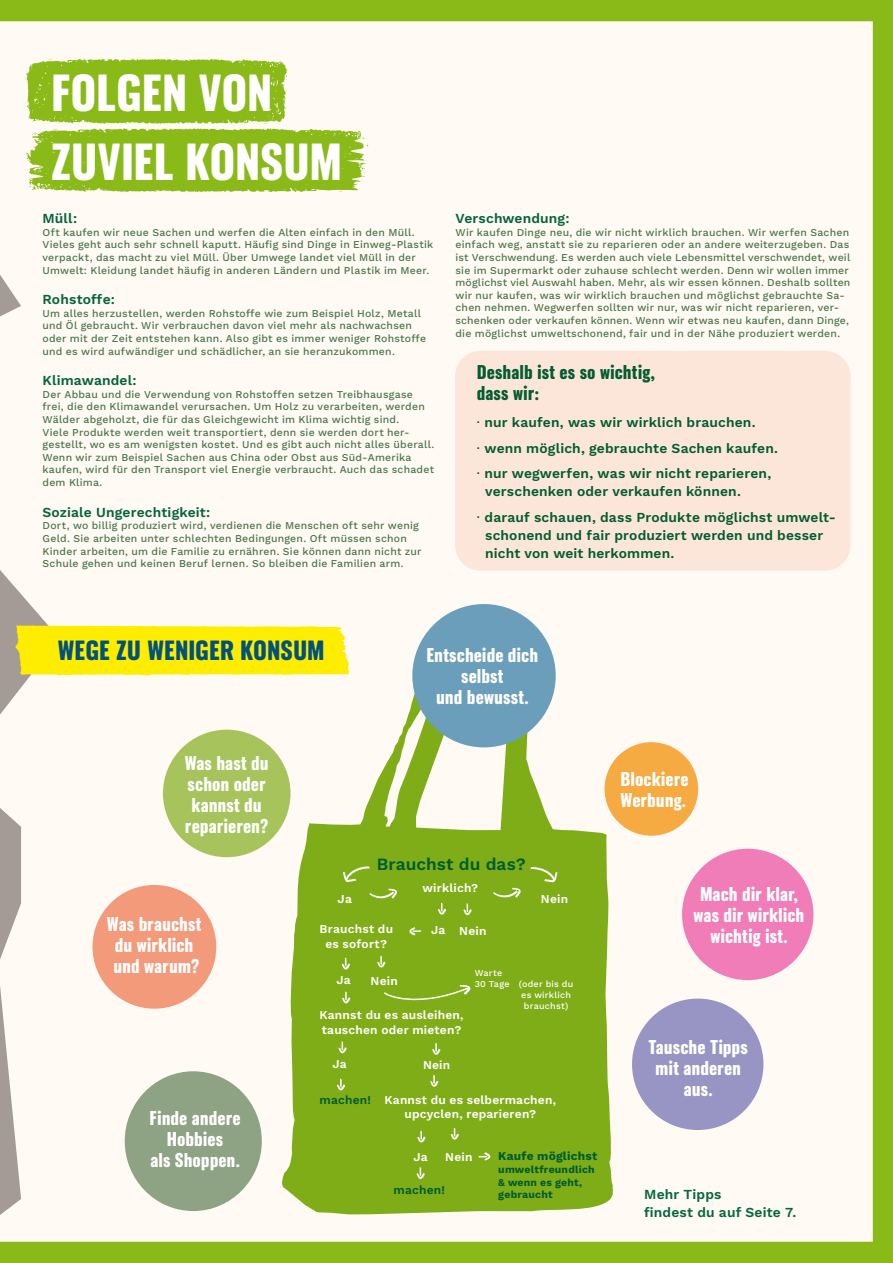
<style>
.page{position:relative;width:893px;height:1263px;background:#89ba17}
.page>*{position:absolute;margin:0;border:0;box-sizing:border-box;transform-origin:0 0}
.t1{font:45px/69px "Zodiac Sans";letter-spacing:-.005em;color:#fff}
.t2{font:24px "Zodiac Sans";color:#00527b}
.t3{font:17.25px/21px "Zodiac Sans";color:#fff;text-align:center}
.t4{font:17.25px/21px "Zodiac Sans";letter-spacing:.005em;color:#05683b}
.t5{font:600 17.25px "Work Sans";color:#005d2e}
.t6{font:600 13.8px/25.5px "Work Sans";letter-spacing:.01em;color:#05683b}
.t7{font:600 12px/14.4px "Work Sans";letter-spacing:.015em;color:#fff}
.t8{font:700 12px "Work Sans";letter-spacing:.015em;color:#005d2e}
.t9{font:600 12px "Work Sans";letter-spacing:.015em;color:#005d2e}
.t10{font:500 10.5px/12.6px "Work Sans";letter-spacing:.02em;color:#4c7a51}
.t11{font:700 10.5px/12.6px "Work Sans";letter-spacing:.02em;color:#005d2e}
.t12{font:500 9px "Work Sans";letter-spacing:.025em;color:#fff}
.s1{font-weight:400;color:#005d2e}
.s2{color:#005d2e}
</style>
<div class="page">
<div style="left:59px;top:21px;width:814px;height:1221px;background:#fffaf4"></div>
<svg style="left:0;top:21px;width:59px;height:1221px;background:#f3eee8"></svg>
<svg style="left:26px;top:59px;width:342px;height:133px"></svg>
<div style="left:682px;top:849px;width:131px;height:131px;background:#f07db7;border-radius:50%"></div>
<div style="left:93px;top:885px;width:123px;height:124px;background:#f29a79;border-radius:50%"></div>
<div style="left:163px;top:730px;width:128px;height:127px;background:#a7c45c;border-radius:50%"></div>
<div style="left:605px;top:742px;width:93px;height:94px;background:#f6aa42;border-radius:50%"></div>
<div style="left:125px;top:1071px;width:137px;height:140px;background:#8da183;border-radius:50%"></div>
<div style="left:632px;top:998px;width:131px;height:132px;background:#9895c5;border-radius:50%"></div>
<div style="left:455px;top:351px;width:395px;height:220px;background:#fce6da;border-radius:26px"></div>
<div style="left:15px;top:625px;width:267px;height:50px;background:#ffed00"></div>
<svg style="left:282px;top:592px;width:331px;height:622px;fill:#7fad17"></svg>
<svg style="left:343px;top:866px;width:27px;height:16px"></svg>
<svg style="left:370px;top:889px;width:27px;height:10px"></svg>
<svg style="left:493px;top:888px;width:28px;height:10px"></svg>
<svg style="left:438px;top:903px;width:8px;height:12px"></svg>
<svg style="left:338px;top:1041px;width:9px;height:12px"></svg>
<svg style="left:342px;top:957px;width:8px;height:13px"></svg>
<svg style="left:342px;top:991px;width:8px;height:12px"></svg>
<svg style="left:337px;top:1078px;width:8px;height:12px"></svg>
<svg style="left:430px;top:1075px;width:8px;height:12px"></svg>
<svg style="left:432px;top:1043px;width:8px;height:12px"></svg>
<svg style="left:451px;top:1128px;width:8px;height:12px"></svg>
<svg style="left:530px;top:867px;width:28px;height:15px"></svg>
<svg style="left:478px;top:1152px;width:12px;height:8px"></svg>
<svg style="left:409px;top:927px;width:12px;height:8px"></svg>
<svg style="left:416px;top:1167px;width:9px;height:12px"></svg>
<svg style="left:417px;top:1130px;width:9px;height:12px"></svg>
<svg style="left:463px;top:903px;width:9px;height:12px"></svg>
<svg style="left:377px;top:956px;width:9px;height:12px"></svg>
<svg style="left:383px;top:985px;width:88px;height:24px"></svg>
<div style="left:412px;top:604px;width:144px;height:143px;background:#6a9eba;border-radius:50%"></div>
<h1 class="t1" style="left:51px;top:61px;width:293px">FOLGEN VON<br>ZUVIEL KONSUM</h1>
<h3 class="t6" style="left:43px;top:205px;width:36px">Müll:</h3>
<p class="t10" style="left:43px;top:226px;width:392px">Oft kaufen wir neue Sachen und werfen die Alten einfach in den Müll.<br>Vieles geht auch sehr schnell kaputt. Häufig sind Dinge in Einweg-Plastik verpackt, das macht zu viel Müll. Über Umwege landet viel Müll in der Umwelt: Kleidung landet häufig in anderen Ländern und Plastik im Meer.</p>
<h3 class="t6" style="left:43px;top:286px;width:74px">Rohstoffe:</h3>
<p class="t10" style="left:43px;top:307px;width:385px">Um alles herzustellen, werden Rohstoffe wie zum Beispiel Holz, Metall und Öl gebraucht. Wir verbrauchen davon viel mehr als nachwachsen oder mit der Zeit entstehen kann. Also gibt es immer weniger Rohstoffe und es wird aufwändiger und schädlicher, an sie heranzukommen.</p>
<h3 class="t6" style="left:43px;top:367px;width:96px">Klimawandel:</h3>
<p class="t10" style="left:43px;top:388px;width:393px">Der Abbau und die Verwendung von Rohstoffen setzen Treibhausgase frei, die den Klimawandel verursachen. Um Holz zu verarbeiten, werden Wälder abgeholzt, die für das Gleichgewicht im Klima wichtig sind.<br>Viele Produkte werden weit transportiert, denn sie werden dort her&shy;gestellt, wo es am wenigsten kostet. Und es gibt auch nicht alles überall.<br>Wenn wir zum Beispiel Sachen aus China oder Obst aus Süd-Amerika kaufen, wird für den Transport viel Energie verbraucht. Auch das schadet dem Klima.</p>
<h3 class="t6" style="left:43px;top:499px;width:169px">Soziale Ungerechtigkeit:</h3>
<p class="t10" style="left:43px;top:519px;width:380px">Dort, wo billig produziert wird, verdienen die Menschen oft sehr wenig Geld. Sie arbeiten unter schlechten Bedingungen. Oft müssen schon Kinder arbeiten, um die Familie zu ernähren. Sie können dann nicht zur Schule gehen und keinen Beruf lernen. So bleiben die Familien arm.</p>
<h3 class="t6" style="left:455px;top:205px;width:116px">Verschwendung:</h3>
<p class="t10" style="left:455px;top:226px;width:396px">Wir kaufen Dinge neu, die wir nicht wirklich brauchen. Wir werfen Sachen einfach weg, anstatt sie zu reparieren oder an andere weiterzugeben. Das ist Verschwendung. Es werden auch viele Lebensmittel verschwendet, weil sie im Supermarkt oder zuhause schlecht werden. Denn wir wollen immer möglichst viel Auswahl haben. Mehr, als wir essen können. Deshalb sollten wir nur kaufen, was wir wirklich brauchen und möglichst gebrauchte Sa&shy;chen nehmen. Wegwerfen sollten wir nur, was wir nicht reparieren, ver&shy;schenken oder verkaufen können. Wenn wir etwas neu kaufen, dann Dinge, die möglichst umweltschonend, fair und in der Nähe produziert werden.</p>
<h3 class="t4" style="left:477px;top:363px;width:180px">Deshalb ist es so wichtig, dass wir:</h3>
<h3 class="t6" style="left:477px;top:409px;width:303px"><span class="s1">·</span> nur kaufen, was wir wirklich brauchen.<br><span class="s1">·</span> wenn möglich, gebrauchte Sachen kaufen. <span class="s1">·</span> nur wegwerfen, was wir nicht reparieren,</h3>
<h3 class="t6" style="left:477px;top:478px;width:361px;text-indent:8px">verschenken oder verkaufen können.<br><span class="s1">·</span> darauf schauen, dass Produkte möglichst umwelt-</h3>
<h3 class="t6" style="left:485px;top:525px;width:340px;line-height:18px">schonend und fair produziert werden und besser nicht von weit herkommen.</h3>
<h2 class="t2" style="left:58px;top:638px;width:268px">WEGE ZU WENIGER KONSUM</h2>
<h3 class="t3" style="left:185px;top:754px;width:85px">Was hast du schon oder kannst du reparieren?</h3>
<p class="t7" style="left:338px;top:891px;width:16px">Ja</p>
<h3 class="t3" style="left:426px;top:645px;width:113px">Entscheide dich selbst<br>und bewusst.</h3>
<h3 class="t5" style="left:377px;top:850px;width:151px">Brauchst du das?</h3>
<p class="t7" style="left:422px;top:881px;width:57px">wirklich?</p>
<p class="t7" style="left:541px;top:891px;width:29px">Nein</p>
<h3 class="t3" style="left:107px;top:914px;width:96px">Was brauchst du wirklich und warum?</h3>
<h3 class="t3" style="left:149px;top:1108px;width:93px">Finde andere<br>Hobbies<br>als Shoppen.</h3>
<p class="t7" style="left:319px;top:921px;width:75px">Brauchst du</p>
<p class="t7" style="left:431px;top:922px;width:16px">Ja</p>
<p class="t7" style="left:325px;top:936px;width:63px">es sofort?</p>
<p class="t7" style="left:459px;top:923px;width:29px">Nein</p>
<p class="t12" style="left:475px;top:966px;width:29px">Warte</p>
<p class="t12" style="left:475px;top:977px;width:100px">30 Tage (oder bis du</p>
<p class="t12" style="left:521px;top:988px;width:51px">es wirklich</p>
<p class="t12" style="left:524px;top:999px;width:46px">brauchst)</p>
<p class="t7" style="left:320px;top:1007px;width:146px">Kannst du es ausleihen, tauschen oder mieten?</p>
<p class="t7" style="left:371px;top:973px;width:29px">Nein</p>
<p class="t7" style="left:336px;top:972px;width:16px">Ja</p>
<p class="t7" style="left:332px;top:1056px;width:16px">Ja</p>
<p class="t7" style="left:423px;top:1057px;width:29px">Nein</p>
<p class="t7" style="left:405px;top:1092px;width:153px;text-indent:-85px"><span class="s2">machen!</span> Kannst du es selbermachen, upcyclen, reparieren?</p>
<p class="t7" style="left:413px;top:1149px;width:16px">Ja</p>
<p class="t7" style="left:445px;top:1149px;width:29px">Nein</p>
<p class="t9" style="left:394px;top:1181px;width:53px">machen!</p>
<p class="t8" style="left:498px;top:1147px;width:101px">Kaufe möglichst</p>
<p class="t11" style="left:498px;top:1162px;width:98px">umweltfreundlich &amp; wenn es geht, gebraucht</p>
<h3 class="t3" style="left:621px;top:770px;width:70px;text-align:left">Blockiere<br>Werbung.</h3>
<h3 class="t3" style="left:694px;top:885px;width:112px">Mach dir klar, was dir wirklich wichtig ist.</h3>
<h3 class="t3" style="left:648px;top:1038px;width:101px">Tausche Tipps mit anderen aus.</h3>
<h3 class="t6" style="left:644px;top:1185px;width:154px;line-height:18px">Mehr Tipps<br>findest du auf Seite 7.</h3>
</div>
